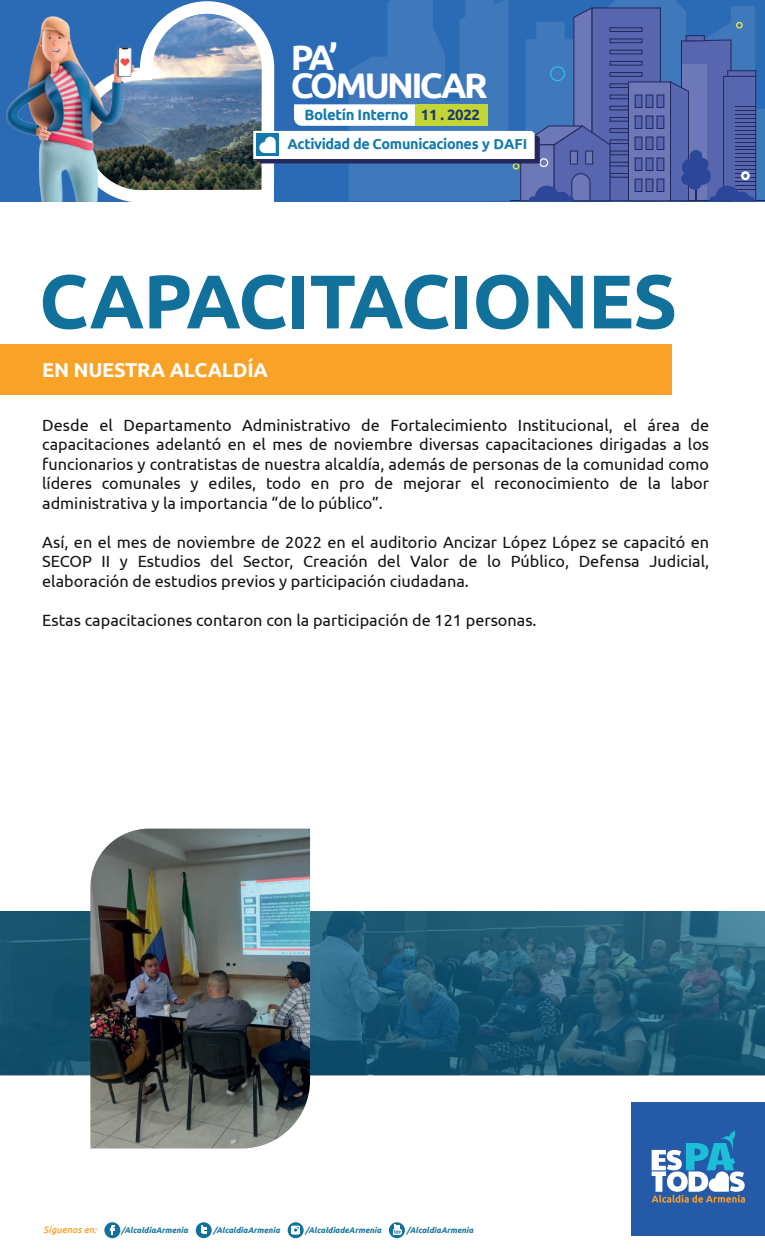
<style>
.page{position:relative;width:765px;height:1260px;background:#fff}
.page>*{position:absolute;margin:0;border:0;box-sizing:border-box;transform-origin:0 0}
.t1{font:700 76px "Ubuntu";letter-spacing:-.01em;color:#12719a}
.t2{font:700 35.5px/28px "Ubuntu";letter-spacing:-.075em;color:#fff}
.t3{font:700 20px "Ubuntu";letter-spacing:-.01em;color:#fff}
.t4{font:16.25px/19.5px "Ubuntu";color:#111416;text-align:justify}
.t5{font:700 15px "Ubuntu";letter-spacing:-.025em;color:#167aab}
.t6{font:700 15px "Ubuntu";letter-spacing:-.025em;color:#1d396c}
.t7{font:700 14.38px "Ubuntu";letter-spacing:-.025em;color:#147aab}
.t8{font:italic 500 9.5px "Ubuntu";color:#f8a227}
.t9{font:italic 700 8.12px "Ubuntu";color:#12719a}
</style>
<div class="page">
<div style="left:632px;top:1102px;width:133px;height:133px;background:#255aa9"></div>
<svg style="left:652px;top:1131px;width:93px;height:72px"></svg>
<div style="left:104px;top:1222px;width:16px;height:16px;background:#12719a;border-radius:50%"></div>
<svg style="left:110px;top:1225px;width:5px;height:10px"></svg>
<svg style="left:196px;top:1222px;width:16px;height:16px"></svg>
<svg style="left:201px;top:1226px;width:6px;height:7px"></svg>
<svg style="left:288px;top:1222px;width:16px;height:16px"></svg>
<div style="left:292px;top:1226px;width:8px;height:8px;background:#fff"></div>
<svg style="left:294px;top:1226px;width:5px;height:6px"></svg>
<svg style="left:389px;top:1222px;width:16px;height:16px"></svg>
<svg style="left:393px;top:1225px;width:8px;height:11px"></svg>
<img style="left:74px;top:1px;width:200px;height:201px">
<svg style="left:349px;top:0;width:416px;height:200px;background:#336fb6"></svg>
<hr style="left:511px;top:200px;width:254px;height:1px;background:#22275c">
<svg style="left:253px;top:7px;width:503px;height:194px;background:#5c7fb7"></svg>
<img style="left:0;top:6px;width:142px;height:195px">
<img style="left:0;top:911px;width:765px;height:164px">
<img style="left:90px;top:829px;width:220px;height:320px">
<div style="left:0;top:344px;width:672px;height:51px;background:#f8a227"></div>
<h2 class="t2" style="left:291px;top:43px;width:199px">PA’<br>COMUNICAR</h2>
<p class="t5" style="left:304px;top:105px;width:106px">Boletín Interno</p>
<p class="t7" style="left:288px;top:135px;width:241px">Actividad de Comunicaciones y DAFI</p>
<p class="t6" style="left:421px;top:105px;width:61px">11 . 2022</p>
<h1 class="t1" style="left:39px;top:255px;width:640px">CAPACITACIONES</h1>
<p class="t3" style="left:42px;top:358px;width:227px">EN NUESTRA ALCALDÍA</p>
<p class="t4" style="left:42px;top:415px;width:668px">Desde el Departamento Administrativo de Fortalecimiento Institucional, el área de capacitaciones adelantó en el mes de noviembre diversas capacitaciones dirigadas a los funcionarios y contratistas de nuestra alcaldía, además de personas de la comunidad como líderes comunales y ediles, todo en pro de mejorar el reconocimiento de la labor administrativa y la importancia “de lo público”.</p>
<p class="t4" style="left:42px;top:532px;width:668px">Así, en el mes de noviembre de 2022 en el auditorio Ancizar López López se capacitó en SECOP II y Estudios del Sector, Creación del Valor de lo Público, Defensa Judicial, elaboración de estudios previos y participación ciudadana.</p>
<p class="t4" style="left:42px;top:610px;width:496px">Estas capacitaciones contaron con la participación de 121 personas.</p>
<p class="t8" style="left:44px;top:1224px;width:54px">Síguenos en:</p>
<p class="t9" style="left:122px;top:1225px;width:68px">/AlcaldiaArmenia</p>
<p class="t9" style="left:213px;top:1225px;width:68px">/AlcaldiaArmenia</p>
<p class="t9" style="left:306px;top:1225px;width:77px">/AlcaldiadeArmenia</p>
<p class="t9" style="left:407px;top:1225px;width:68px">/AlcaldiaArmenia</p>
</div>
